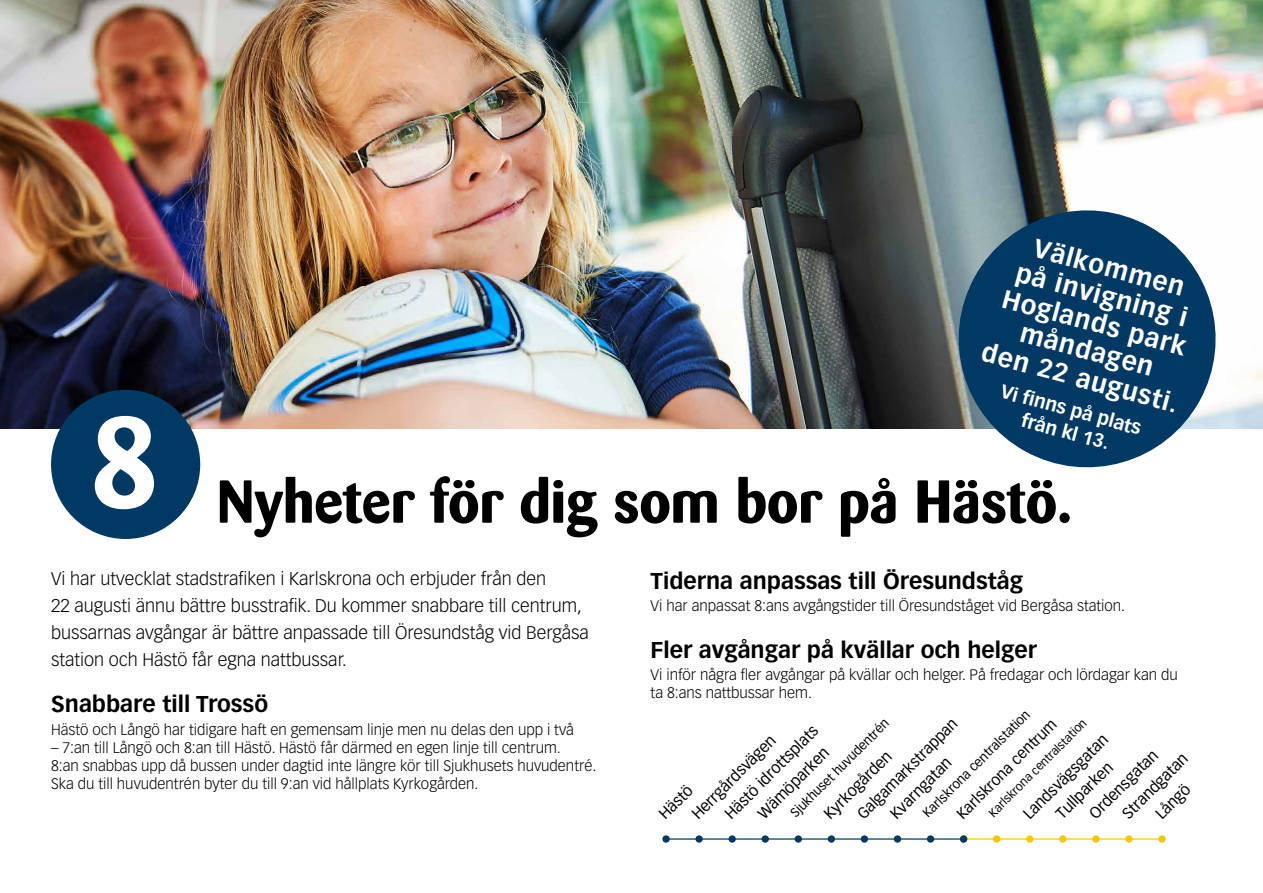
<style>
.page{position:relative;width:1263px;height:893px;background:#fff}
.page>*{position:absolute;margin:0;border:0;box-sizing:border-box;transform-origin:0 0}
.t1{font:700 60px "Barmeno";color:#000}
.t2{font:700 25.5px/28.5px "Vectora LH";color:#fff;text-align:center}
.t3{font:700 22.5px "Vectora LH";color:#000}
.t4{font:700 18.75px/22.5px "Vectora LH";color:#fff;text-align:center}
.t5{font:300 18px/27px "Vectora LH";color:#000}
.t6{font:15.6px/23.1px "Vectora LT";color:#000;text-align:center}
.t7{font:15.3px "Vectora LT";color:#000}
.t8{font:300 15px/18px "Vectora LH";color:#000}
.t9{font:15px "Vectora LT";color:#000}
.t10{font:12.9px "Vectora LT";color:#000}
.t11{font:12.75px "Vectora LT";color:#000}
.t12{font:11.7px "Vectora LT";color:#000}
</style>
<div class="page">
<img style="left:0;top:0;width:1263px;height:429px">
<div style="left:51px;top:390px;width:149px;height:149px;background:#003963;border-radius:50%"></div>
<hr style="left:665px;top:838px;width:299px;height:2px;background:#003963">
<hr style="left:964px;top:838px;width:198px;height:2px;background:#f7c600">
<div style="left:993px;top:835px;width:7px;height:8px;background:#f7c600;border-radius:50%"></div>
<div style="left:1026px;top:835px;width:7px;height:8px;background:#f7c600;border-radius:50%"></div>
<div style="left:1059px;top:835px;width:7px;height:8px;background:#f7c600;border-radius:50%"></div>
<div style="left:1092px;top:835px;width:7px;height:8px;background:#f7c600;border-radius:50%"></div>
<div style="left:1125px;top:835px;width:7px;height:8px;background:#f7c600;border-radius:50%"></div>
<div style="left:1158px;top:835px;width:8px;height:8px;background:#f7c600;border-radius:50%"></div>
<div style="left:662px;top:835px;width:8px;height:8px;background:#003963;border-radius:50%"></div>
<div style="left:695px;top:835px;width:8px;height:8px;background:#003963;border-radius:50%"></div>
<div style="left:728px;top:835px;width:8px;height:8px;background:#003963;border-radius:50%"></div>
<div style="left:761px;top:835px;width:8px;height:8px;background:#003963;border-radius:50%"></div>
<div style="left:795px;top:835px;width:7px;height:8px;background:#003963;border-radius:50%"></div>
<div style="left:828px;top:835px;width:7px;height:8px;background:#003963;border-radius:50%"></div>
<div style="left:861px;top:835px;width:7px;height:8px;background:#003963;border-radius:50%"></div>
<div style="left:894px;top:835px;width:7px;height:8px;background:#003963;border-radius:50%"></div>
<div style="left:927px;top:835px;width:7px;height:8px;background:#003963;border-radius:50%"></div>
<div style="left:960px;top:835px;width:7px;height:8px;background:#003963;border-radius:50%"></div>
<svg style="left:940px;top:192px;width:294px;height:276px;fill:#003963"></svg>
<h2 class="t2" style="left:1015px;top:228px;width:204px;rotate:15deg">Välkommen<br>på invigning i<br>Hoglands park måndagen<br>den 22 augusti.</h2>
<p class="t4" style="left:1004px;top:380px;width:146px;rotate:15deg">Vi fi nns på plats från kl 13.</p>
<h1 class="t1" style="left:90px;top:466px;width:983px"><sup>8</sup> Nyheter för dig som bor på Hästö.</h1>
<p class="t5" style="left:51px;top:565px;width:539px">Vi har utvecklat stadstrafiken i Karlskrona och erbjuder från den<br>22 augusti ännu bättre busstrafik. Du kommer snabbare till centrum, bussarnas avgångar är bättre anpassade till Öresundståg vid Bergåsa station och Hästö får egna nattbussar.</p>
<h3 class="t3" style="left:51px;top:691px;width:218px">Snabbare till Trossö</h3>
<p class="t8" style="left:51px;top:720px;width:524px">Hästö och Långö har tidigare haft en gemensam linje men nu delas den upp i två</p>
<p class="t8" style="left:51px;top:738px;width:547px">– 7:an till Långö och 8:an till Hästö. Hästö får därmed en egen linje till centrum.<br>8:an snabbas upp då bussen under dagtid inte längre kör till Sjukhusets huvudentré.<br>Ska du till huvudentrén byter du till 9:an vid hållplats Kyrkogården.</p>
<h3 class="t3" style="left:651px;top:567px;width:374px">Tiderna anpassas till Öresundståg</h3>
<p class="t8" style="left:651px;top:597px;width:476px">Vi har anpassat 8:ans avgångstider till Öresundståget vid Bergåsa station.</p>
<h3 class="t3" style="left:651px;top:636px;width:388px">Fler avgångar på kvällar och helger</h3>
<p class="t8" style="left:651px;top:666px;width:529px">Vi inför några fler avgångar på kvällar och helger. På fredagar och lördagar kan du ta 8:ans nattbussar hem.</p>
<p class="t10" style="left:919px;top:810px;width:147px;rotate:-45deg">Karlskrona centralstation</p>
<p class="t7" style="left:853px;top:810px;width:136px;rotate:-45deg">Galgamarkstrappan</p>
<p class="t9" style="left:953px;top:810px;width:136px;rotate:-45deg">Karlskrona centrum</p>
<p class="t12" style="left:986px;top:810px;width:134px;rotate:-45deg">Karlskrona centralstation</p>
<p class="t11" style="left:787px;top:810px;width:135px;rotate:-45deg">Sjukhuset huvudentrén</p>
<p class="t6" style="left:719px;top:808px;width:126px;rotate:-45deg">Hästö idrottsplats</p>
<p class="t6" style="left:1018px;top:808px;width:114px;rotate:-45deg">Landsvägsgatan<br>Tullparken</p>
<p class="t6" style="left:686px;top:808px;width:113px;rotate:-45deg">Herrgårdsvägen</p>
<p class="t6" style="left:752px;top:808px;width:95px;rotate:-45deg">Wämöparken</p>
<p class="t6" style="left:1084px;top:808px;width:92px;rotate:-45deg">Ordensgatan</p>
<p class="t6" style="left:819px;top:808px;width:90px;rotate:-45deg">Kyrkogården</p>
<p class="t6" style="left:1117px;top:808px;width:87px;rotate:-45deg">Strandgatan</p>
<p class="t6" style="left:885px;top:808px;width:81px;rotate:-45deg">Kvarngatan</p>
<p class="t6" style="left:1150px;top:808px;width:44px;rotate:-45deg">Långö</p>
<p class="t6" style="left:653px;top:808px;width:42px;rotate:-45deg">Hästö</p>
</div>
